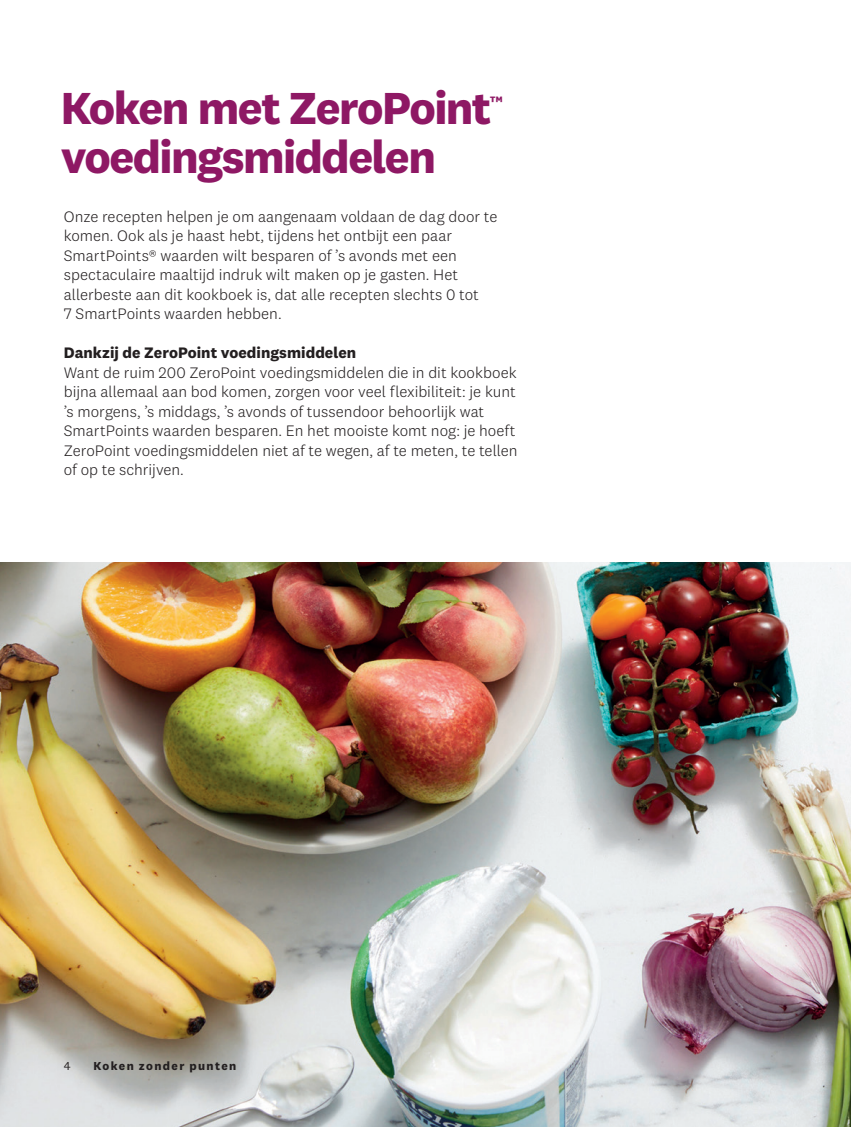
<style>
.page{position:relative;width:851px;height:1127px;background:#fff}
.page>*{position:absolute;margin:0;border:0;box-sizing:border-box;transform-origin:0 0}
.t1{font:700 46.5px "National 2";letter-spacing:-.035em;color:#8e1864}
.t2{font:700 18.6px "National 2";color:#8e1864}
.t3{font:300 15.75px/19.5px "National 2";color:#231f20}
.t4{font:700 15.75px "National 2";color:#231f20}
.t5{font:700 12px "National 2";letter-spacing:.115em;color:#231f20}
.t6{font:12px "National 2";color:#231f20}
</style>
<div class="page">
<img style="left:0;top:563px;width:850px;height:564px">
<h1 class="t1" style="left:61px;top:79px;width:432px">Koken met ZeroPoint</h1>
<p class="t2" style="left:489px;top:91px;width:15px">™</p>
<h1 class="t1" style="left:61px;top:128px;width:376px">voedingsmiddelen</h1>
<p class="t3" style="left:64px;top:206px;width:435px">Onze recepten helpen je om aangenaam voldaan de dag door te komen. Ook als je haast hebt, tijdens het ontbijt een paar SmartPoints® waarden wilt besparen of ’s avonds met een spectaculaire maaltijd indruk wilt maken op je gasten. Het allerbeste aan dit kookboek is, dat alle recepten slechts 0 tot<br>7 SmartPoints waarden hebben.</p>
<p class="t4" style="left:64px;top:343px;width:294px">Dankzij de ZeroPoint voedingsmiddelen</p>
<p class="t3" style="left:64px;top:362px;width:455px">Want de ruim 200 ZeroPoint voedingsmiddelen die in dit kookboek bijna allemaal aan bod komen, zorgen voor veel flexibiliteit: je kunt ’s morgens, ’s middags, ’s avonds of tussendoor behoorlijk wat SmartPoints waarden besparen. En het mooiste komt nog: je hoeft ZeroPoint voedingsmiddelen niet af te wegen, af te meten, te tellen of op te schrijven.</p>
<p class="t6" style="left:64px;top:1058px;width:8px">4</p>
<p class="t5" style="left:94px;top:1058px;width:144px">Koken zonder punten</p>
</div>
